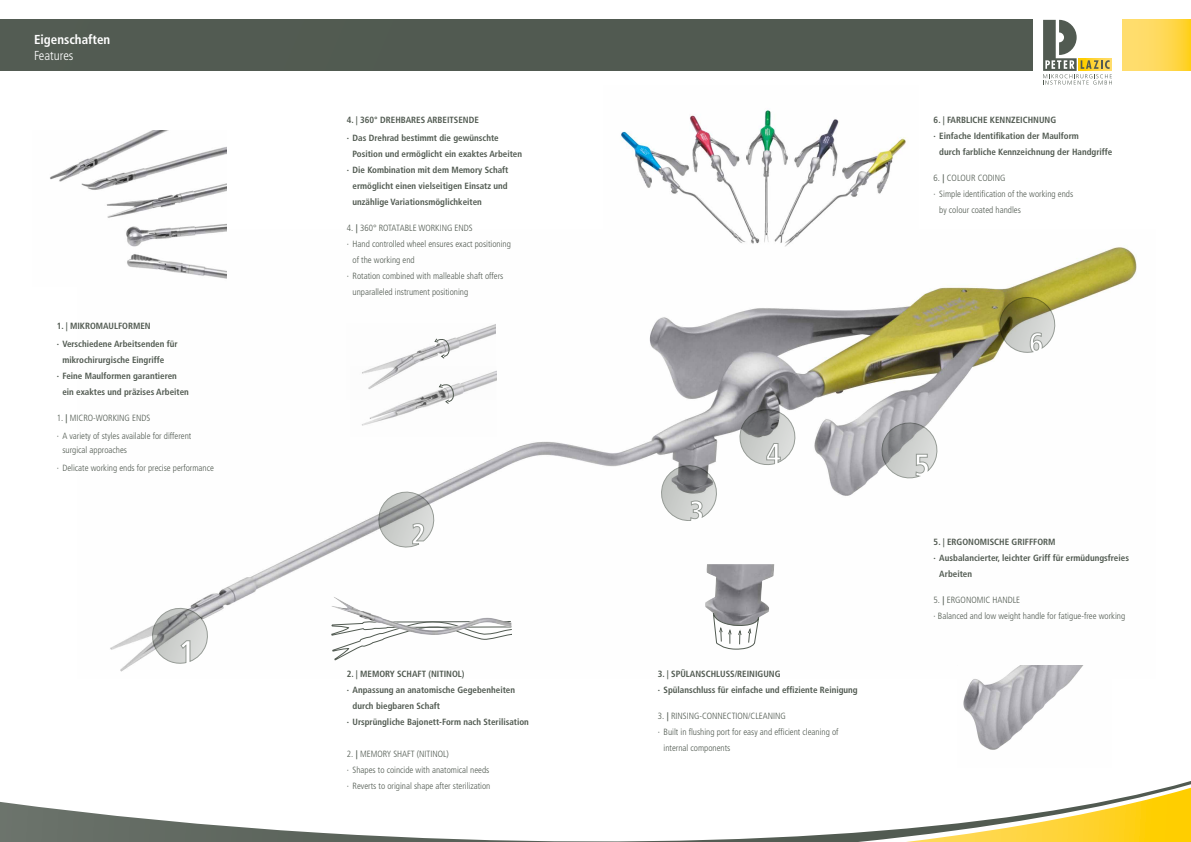
<style>
.page{position:relative;width:1191px;height:842px;background:#fff}
.page>*{position:absolute;margin:0;border:0;box-sizing:border-box;transform-origin:0 0}
.t1{font:700 condensed 13px "Frutiger LT Std";color:#fff}
.t2{font:300 condensed 13px "Frutiger LT Std";color:#fff}
.t3{font:700 condensed 9px/18px "Frutiger LT Std";color:#515a51}
.t4{font:300 condensed 9px/16px "Frutiger LT Std";color:#515a51}
.s1{font-weight:700}
</style>
<div class="page">
<img style="left:110px;top:230px;width:1027px;height:442px">
<img style="left:957px;top:665px;width:154px;height:85px">
<svg style="left:1123px;top:20px;width:68px;height:51px;background:#ffd855"></svg>
<div style="left:0;top:20px;width:1032px;height:51px;background:#515a51"></div>
<svg style="left:0;top:781px;width:1191px;height:61px"></svg>
<svg style="left:149px;top:605px;width:62px;height:59px"></svg>
<svg style="left:375px;top:488px;width:62px;height:60px"></svg>
<svg style="left:736px;top:406px;width:62px;height:59px"></svg>
<svg style="left:658px;top:462px;width:62px;height:59px"></svg>
<svg style="left:878px;top:419px;width:62px;height:60px"></svg>
<svg style="left:996px;top:294px;width:62px;height:59px;background:#afac84"></svg>
<img style="left:347px;top:323px;width:148px;height:77px">
<img style="left:350px;top:366px;width:146px;height:71px">
<img style="left:50px;top:131px;width:176px;height:155px">
<img style="left:603px;top:110px;width:315px;height:148px">
<img style="left:704px;top:564px;width:70px;height:62px">
<svg style="left:434px;top:336px;width:17px;height:23px"></svg>
<svg style="left:438px;top:381px;width:18px;height:23px"></svg>
<svg style="left:331px;top:619px;width:181px;height:41px"></svg>
<svg style="left:1043px;top:20px;width:68px;height:65px"></svg>
<svg style="left:713px;top:611px;width:46px;height:41px"></svg>
<img style="left:331px;top:597px;width:180px;height:38px">
<h1 class="t1" style="left:34px;top:32px;width:78px">Eigenschaften</h1>
<h1 class="t2" style="left:34px;top:48px;width:41px">Features</h1>
<p class="t3" style="left:57px;top:316px;width:122px">1. | Mikromaulformen<br>· Verschiedene Arbeitsenden für</p>
<p class="t3" style="left:62px;top:350px;width:104px">mikrochirurgische Eingriffe</p>
<p class="t3" style="left:57px;top:366px;width:122px">· Feine Maulformen garantieren</p>
<p class="t3" style="left:62px;top:382px;width:128px">ein exaktes und präzises Arbeiten</p>
<p class="t4" style="left:57px;top:409px;width:136px;line-height:18px">1. <span class="s1">|</span> Micro-Working Ends<br>· A variety of styles available for different</p>
<p class="t4" style="left:57px;top:441px;width:159px;line-height:18px;text-indent:6px">surgical approaches<br>· Delicate working ends for precise performance</p>
<p class="t3" style="left:347px;top:111px;width:153px">4. | 360° drehbares Arbeitsende<br>· Das Drehrad bestimmt die gewünschte</p>
<p class="t3" style="left:352px;top:145px;width:171px">Position und ermöglicht ein exaktes Arbeiten</p>
<p class="t3" style="left:347px;top:161px;width:163px">· Die Kombination mit dem Memory Schaft</p>
<p class="t3" style="left:352px;top:177px;width:156px">ermöglicht einen vielseitigen Einsatz und</p>
<p class="t3" style="left:352px;top:193px;width:131px">unzählige Variationsmöglichkeiten</p>
<p class="t4" style="left:347px;top:220px;width:127px">4. <span class="s1">|</span> 360° rotatable working ends</p>
<p class="t4" style="left:347px;top:236px;width:166px">· Hand controlled wheel ensures exact positioning</p>
<p class="t4" style="left:352px;top:252px;width:64px">of the working end</p>
<p class="t4" style="left:347px;top:268px;width:158px">· Rotation combined with malleable shaft offers</p>
<p class="t4" style="left:352px;top:284px;width:117px">unparalleled instrument positioning</p>
<p class="t3" style="left:347px;top:665px;width:119px">2. | Memory Schaft (Nitinol)</p>
<p class="t3" style="left:347px;top:681px;width:170px">· Anpassung an anatomische Gegebenheiten</p>
<p class="t3" style="left:352px;top:697px;width:89px">durch biegbaren Schaft</p>
<p class="t3" style="left:347px;top:713px;width:183px">· U rsprüngliche Bajonett-Form nach Sterilisation</p>
<p class="t4" style="left:347px;top:746px;width:145px">2. <span class="s1">|</span> Memory Shaft (Nitinol)<br>· Shapes to coincide with anatomical needs · Reverts to original shape after sterilization</p>
<p class="t3" style="left:933px;top:111px;width:124px">6. | Farbliche Kennzeichnung</p>
<p class="t3" style="left:933px;top:127px;width:147px">· Einfache Identifikation der Maulform</p>
<p class="t3" style="left:939px;top:143px;width:174px">durch farbliche Kennzeichnung der Handgriffe</p>
<p class="t4" style="left:933px;top:170px;width:73px">6. <span class="s1">|</span> Colour Coding</p>
<p class="t4" style="left:933px;top:186px;width:141px">· Simple identification of the working ends</p>
<p class="t4" style="left:939px;top:202px;width:83px">by colour coated handles</p>
<p class="t3" style="left:658px;top:666px;width:201px;line-height:16px">3. | Spülanschluss/Reinigung<br>· Spülanschluss für einfache und effiziente Reinigung</p>
<p class="t4" style="left:658px;top:708px;width:130px">3. <span class="s1">|</span> Rinsing-Connection/Cleaning</p>
<p class="t4" style="left:658px;top:724px;width:182px">· Built in flushing port for easy and efficient cleaning of</p>
<p class="t4" style="left:663px;top:740px;width:68px">internal components</p>
<p class="t3" style="left:933px;top:533px;width:123px">5. | Ergonomische Griffform</p>
<p class="t3" style="left:933px;top:549px;width:197px">· Ausbalancierter, leichter Griff für ermüdungsfreies</p>
<p class="t3" style="left:939px;top:565px;width:34px">Arbeiten</p>
<p class="t4" style="left:933px;top:592px;width:193px">5. <span class="s1">|</span> Ergonomic Handle<br>· Balanced and low weight handle for fatigue-free working</p>
</div>
